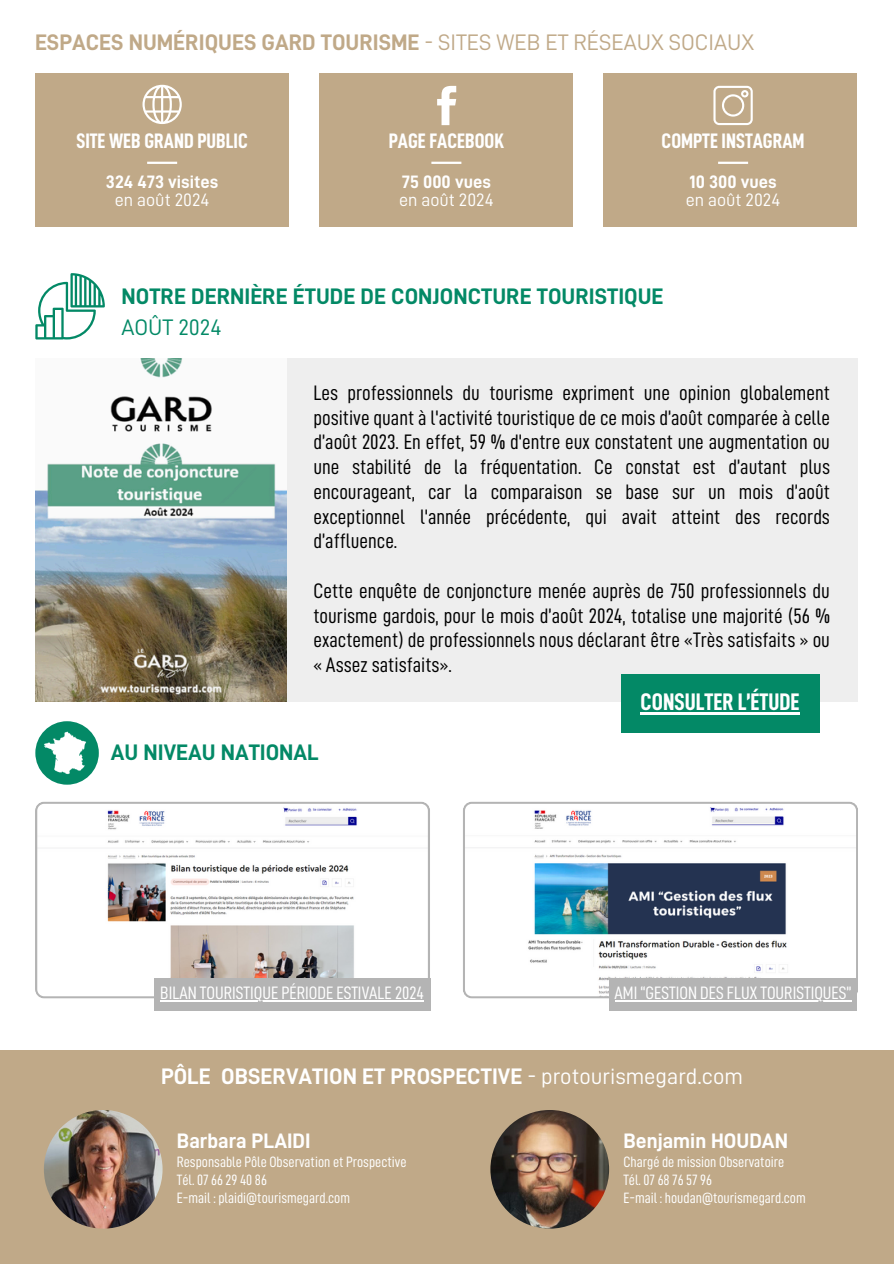
<style>
.page{position:relative;width:894px;height:1264px;background:#fff}
.page>*{position:absolute;margin:0;border:0;box-sizing:border-box;transform-origin:0 0}
.t1{font:24px "D DIN Condensed Bold";color:#fff}
.t2{font:22.5px/31.5px "D DIN Bold";color:#038966}
.t3{font:22.5px "D DIN Bold";color:#c0a988}
.t4{font:22.5px "D DIN Bold";color:#fff}
.t5{font:21px/24.8px "D DIN Condensed";color:#000;text-align:justify}
.t6{font:21px "D DIN Condensed Bold";color:#fff}
.t7{font:21px "D DIN Bold";color:#fff}
.t8{font:18px "D DIN Condensed";color:#fff}
.t9{font:18px "D DIN Bold";color:#fff}
.t10{font:18px "D DIN";color:#fff}
.t11{font:15px "D DIN Condensed";color:#fff}
.s1{font-family:"D DIN"}
</style>
<div class="page">
<div style="left:35px;top:73px;width:254px;height:154px;background:#c0a988"></div>
<div style="left:319px;top:73px;width:254px;height:154px;background:#c0a988"></div>
<div style="left:603px;top:73px;width:253px;height:154px;background:#c0a988"></div>
<svg style="left:713px;top:86px;width:39px;height:39px"></svg>
<svg style="left:437px;top:86px;width:19px;height:39px"></svg>
<svg style="left:142px;top:85px;width:40px;height:39px"></svg>
<hr style="left:147px;top:162px;width:30px;height:2px;background:#fff">
<hr style="left:431px;top:162px;width:30px;height:2px;background:#fff">
<hr style="left:718px;top:162px;width:29px;height:2px;background:#fff">
<div style="left:180px;top:358px;width:677px;height:344px;background:#eee"></div>
<div style="left:621px;top:674px;width:197px;height:58px;background:#038966"></div>
<hr style="left:640px;top:712px;width:159px;height:2px;background:#fff">
<svg style="left:35px;top:801px;width:395px;height:197px"></svg>
<svg style="left:463px;top:801px;width:394px;height:197px"></svg>
<div style="left:154px;top:978px;width:276px;height:32px;background:#b4b4b4"></div>
<hr style="left:160px;top:1000px;width:264px;height:1px;background:#fff">
<div style="left:609px;top:978px;width:247px;height:32px;background:#b4b4b4"></div>
<hr style="left:614px;top:1000px;width:237px;height:1px;background:#fff">
<svg style="left:35px;top:273px;width:70px;height:66px"></svg>
<img style="left:35px;top:358px;width:251px;height:344px">
<div style="left:35px;top:721px;width:64px;height:63px;background:#038966;border-radius:50%"></div>
<div style="left:0;top:1050px;width:893px;height:213px;background:#c0a988"></div>
<img style="left:44px;top:1109px;width:118px;height:119px;border-radius:50%">
<img style="left:490px;top:1109px;width:119px;height:119px;border-radius:50%">
<svg style="left:44px;top:731px;width:42px;height:43px"></svg>
<p class="t3" style="left:35px;top:32px;width:720px">ESPACES NUMÉRIQUES GARD TOURISME <span class="s1">- SITES WEB ET RÉSEAUX SOCIAUX</span></p>
<p class="t6" style="left:76px;top:130px;width:173px">SITE WEB GRAND PUBLIC</p>
<h5 class="t6" style="left:388px;top:130px;width:117px">PAGE FACEBOOK</h5>
<h5 class="t6" style="left:661px;top:130px;width:144px">COMPTE INSTAGRAM</h5>
<p class="t9" style="left:106px;top:173px;width:114px">324 473 visites</p>
<h4 class="t10" style="left:115px;top:191px;width:96px">en août 2024</h4>
<p class="t9" style="left:402px;top:173px;width:90px">75 000 vues</p>
<p class="t10" style="left:399px;top:191px;width:96px">en août 2024</p>
<p class="t9" style="left:689px;top:173px;width:89px">10 300 vues</p>
<h2 class="t10" style="left:685px;top:191px;width:96px">en août 2024</h2>
<h1 class="t2" style="left:121px;top:281px;width:543px">NOTRE DERNIÈRE ÉTUDE DE CONJONCTURE TOURISTIQUE<br><span class="s1">AOÛT 2024</span></h1>
<h1 class="t5" style="left:313px;top:380px;width:518px">Les professionnels du tourisme expriment une opinion globalement positive quant à l'activité touristique de ce mois d’août comparée à celle d’août 2023. En effet, 59 % d'entre eux constatent une augmentation ou une stabilité de la fréquentation. Ce constat est d’autant plus encourageant, car la comparaison se base sur un mois d’août exceptionnel l'année précédente, qui avait atteint des records d’affluence.</h1>
<p class="t5" style="left:313px;top:578px;width:518px">Cette enquête de conjoncture menée auprès de 750 professionnels du tourisme gardois, pour le mois d’août 2024, totalise une majorité (56 % exactement) de professionnels nous déclarant être «Très satisfaits » ou « Assez satisfaits».</p>
<p class="t2" style="left:111px;top:736px;width:209px">AU NIVEAU NATIONAL</p>
<h2 class="t1" style="left:640px;top:690px;width:160px">CONSULTER L’ÉTUDE</h2>
<p class="t8" style="left:160px;top:984px;width:265px">BILAN TOURISTIQUE PÉRIODE ESTIVALE 2024</p>
<p class="t8" style="left:614px;top:984px;width:238px">AMI “GESTION DES FLUX TOURISTIQUES”</p>
<h6 class="t4" style="left:161px;top:1065px;width:583px">PÔLE OBSERVATION ET PROSPECTIVE <span class="s1">- protourismegard.com</span></h6>
<p class="t7" style="left:177px;top:1130px;width:135px">Barbara PLAIDI</p>
<h6 class="t11" style="left:177px;top:1154px;width:231px">Responsable Pôle Observation et Prospective</h6>
<h3 class="t11" style="left:177px;top:1172px;width:92px">Tél. 07 66 29 40 86</h3>
<p class="t11" style="left:177px;top:1190px;width:175px">E-mail : plaidi@tourismegard.com</p>
<p class="t7" style="left:623px;top:1130px;width:166px">Benjamin HOUDAN</p>
<p class="t11" style="left:623px;top:1154px;width:162px">Chargé de mission Observatoire</p>
<p class="t11" style="left:623px;top:1172px;width:90px">Tél. 07 68 76 57 96</p>
<p class="t11" style="left:623px;top:1190px;width:184px">E-mail : houdan@tourismegard.com</p>
</div>
